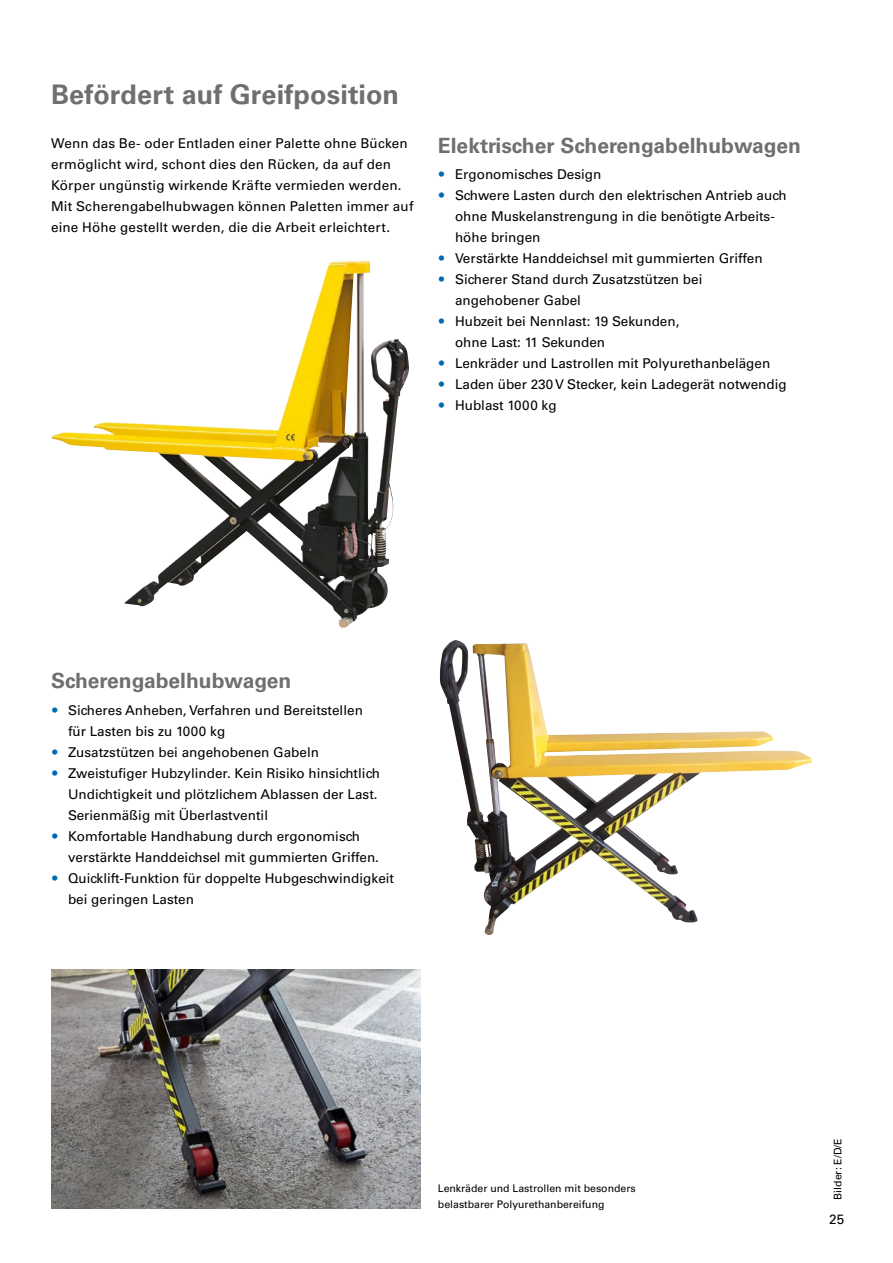
<style>
.page{position:relative;width:893px;height:1263px;background:#fff}
.page>*{position:absolute;margin:0;border:0;box-sizing:border-box;transform-origin:0 0}
.Zwischenhead_groß{font:700 27px "Univers LT";letter-spacing:.005em;color:#706f6f}
.Zwischenhead_blau{font:700 21px "Univers LT";color:#706f6f}
.Body_9_pt{font:13.5px/21px "Univers LT";color:#000}
.BU_7pt{font:10.5px/15.8px "Univers LT";color:#000}
</style>
<div class="page">
<img style="left:440px;top:640px;width:258px;height:295px">
<img style="left:51px;top:969px;width:370px;height:239px">
<img style="left:51px;top:261px;width:358px;height:367px">
<p class="Zwischenhead_groß" style="left:51px;top:79px;width:349px">Befördert auf Greifposition</p>
<p class="Body_9_pt" style="left:51px;top:132px;width:364px">Wenn das Be- oder Entladen einer Palette ohne Bücken ermöglicht wird, schont dies den Rücken, da auf den Körper ungünstig wirkende Kräfte vermieden werden.<br>Mit Scherengabelhubwagen können Paletten immer auf eine Höhe gestellt werden, die die Arbeit erleichtert.</p>
<p class="Zwischenhead_blau" style="left:438px;top:133px;width:364px">Elektrischer Scherengabelhubwagen</p>
<p class="Body_9_pt" style="left:455px;top:164px;width:148px">Ergonomisches Design</p>
<p class="Body_9_pt" style="left:455px;top:185px;width:333px">Schwere Lasten durch den elektrischen Antrieb auch ohne Muskelanstrengung in die benötigte Arbeits&shy;höhe bringen</p>
<p class="Body_9_pt" style="left:455px;top:248px;width:309px">Verstärkte Handdeichsel mit gummierten Griffen</p>
<p class="Body_9_pt" style="left:455px;top:269px;width:249px">Sicherer Stand durch Zusatzstützen bei angehobener Gabel</p>
<p class="Body_9_pt" style="left:455px;top:311px;width:226px">Hubzeit bei Nennlast: 19 Sekunden, ohne Last: 11 Sekunden</p>
<p class="Body_9_pt" style="left:455px;top:353px;width:317px">Lenkräder und Lastrollen mit Polyurethanbelägen</p>
<p class="Body_9_pt" style="left:455px;top:374px;width:333px">Laden über 230 V Stecker, kein Ladegerät notwendig</p>
<p class="Body_9_pt" style="left:455px;top:395px;width:103px">Hublast 1000 kg</p>
<p class="Zwischenhead_blau" style="left:51px;top:669px;width:242px">Scherengabelhubwagen</p>
<p class="Body_9_pt" style="left:68px;top:699px;width:296px">Sicheres Anheben, Verfahren und Bereitstellen für Lasten bis zu 1000 kg</p>
<p class="Body_9_pt" style="left:68px;top:741px;width:253px">Zusatzstützen bei angehobenen Gabeln</p>
<p class="Body_9_pt" style="left:68px;top:762px;width:313px">Zweistufiger Hubzylinder. Kein Risiko hinsichtlich<br>Undichtigkeit und plötzlichem Ablassen der Last.<br>Serienmäßig mit Überlastventil</p>
<p class="Body_9_pt" style="left:68px;top:825px;width:312px">Komfortable Handhabung durch ergonomisch verstärkte Handdeichsel mit gummierten Griffen.</p>
<p class="Body_9_pt" style="left:68px;top:867px;width:328px">Quicklift-Funktion für doppelte Hubgeschwindigkeit bei geringen Lasten</p>
<p class="BU_7pt" style="left:438px;top:1181px;width:199px">Lenkräder und Lastrollen mit besonders belastbarer Polyurethanbereifung</p>
<p class="BU_7pt" style="left:830px;top:1200px;width:63px;rotate:-90deg">Bilder: E/D/E</p>
<p class="Body_9_pt" style="left:829px;top:1209px;width:17px">25</p>
</div>
